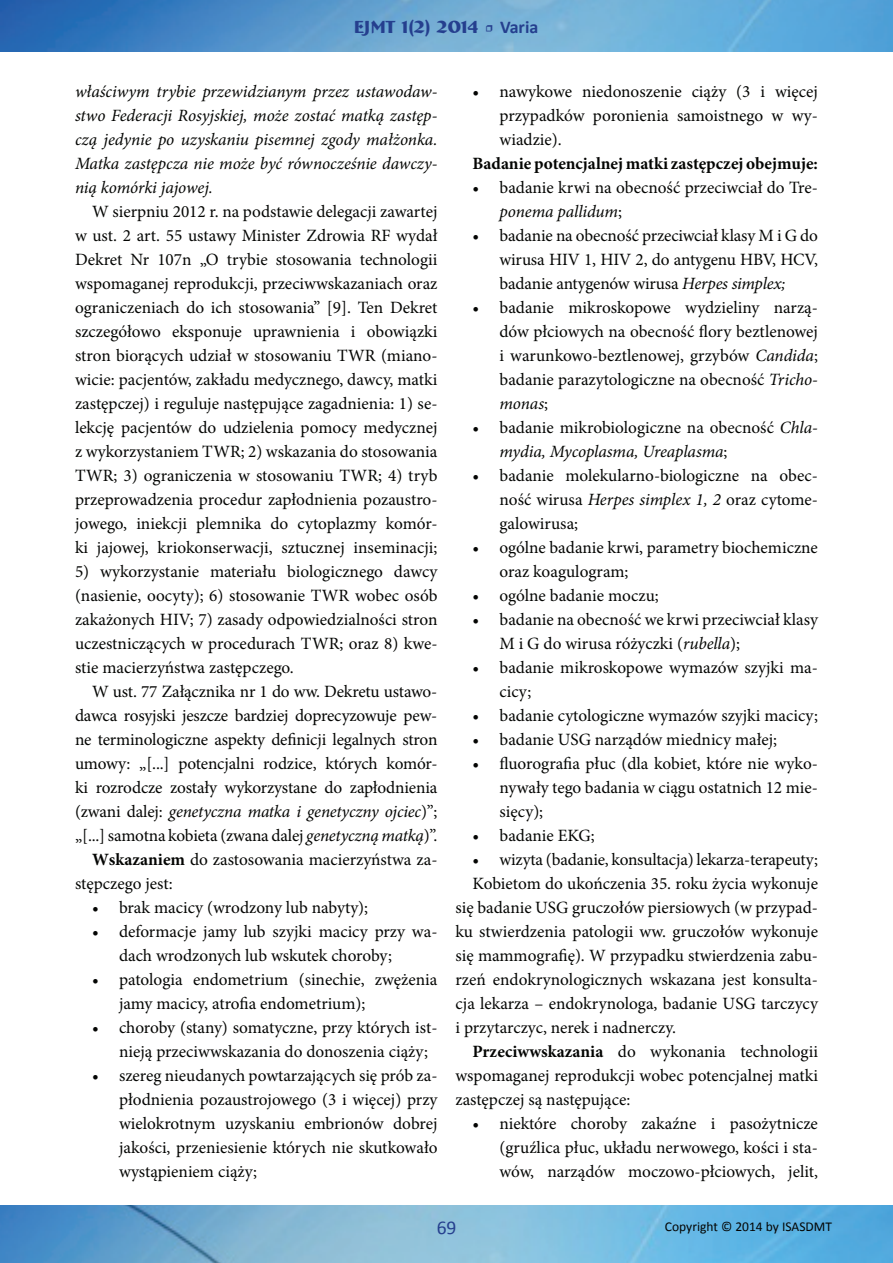
<style>
.page{position:relative;width:893px;height:1263px;background:#fff}
.page>*{position:absolute;margin:0;border:0;box-sizing:border-box;transform-origin:0 0}
.t1{font:19.5px "Calibri";color:#253f8e}
.t2{font:700 18px "Bremen BT";color:#253f8e}
.t3{font:17.25px/24px "Minion Pro";color:#040503;text-align:justify}
.t4{font:italic 17.25px/24px "Minion Pro";letter-spacing:-.01em;color:#040503;text-align:justify}
.t5{font:700 17.25px "Minion Pro";color:#040503}
.t6{font:13.5px "Calibri";color:#040503}
.s1{font-family:"Minion Pro";font-weight:400}
.s2{font-family:"Calibri"}
.s3{font-style:normal}
.s4{font-style:italic}
.s5{font-weight:700}
</style>
<div class="page">
<img style="left:0;top:0;width:893px;height:52px">
<img style="left:0;top:1205px;width:893px;height:58px">
<p class="t2" style="left:354px;top:16px;width:186px">EJMT 1(2) 2014 <span class="s1">•</span> <span class="s2">Varia</span></p>
<p class="t4" style="left:75px;top:79px;width:364px">właściwym trybie przewidzianym przez ustawodaw&shy;stwo Federacji Rosyjskiej, może zostać matką zastęp&shy;czą jedynie po uzyskaniu pisemnej zgody małżonka.<br>Matka zastępcza nie może być równocześnie dawczy&shy;nią komórki jajowej.</p>
<p class="t3" style="left:75px;top:200px;width:364px;text-indent:17px">W sierpniu 2012 r. na podstawie delegacji zawartej w ust. 2 art. 55 ustawy Minister Zdrowia RF wydał Dekret Nr 107n „O trybie stosowania technologii wspomaganej reprodukcji, przeciwwskazaniach oraz ograniczeniach do ich stosowania” [9]. Ten Dekret szczegółowo eksponuje uprawnienia i obowiązki stron biorących udział w stosowaniu TWR (miano&shy;wicie: pacjentów, zakładu medycznego, dawcy, matki zastępczej) i reguluje następujące zagadnienia: 1) se&shy;lekcję pacjentów do udzielenia pomocy medycznej z wykorzystaniem TWR; 2) wskazania do stosowania TWR; 3) ograniczenia w stosowaniu TWR; 4) tryb przeprowadzenia procedur zapłodnienia pozaustro&shy;jowego, iniekcji plemnika do cytoplazmy komór&shy;ki jajowej, kriokonserwacji, sztucznej inseminacji;</p>
<p class="t3" style="left:75px;top:559px;width:364px">5) wykorzystanie materiału biologicznego dawcy (nasienie, oocyty); 6) stosowanie TWR wobec osób zakażonych HIV; 7) zasady odpowiedzialności stron uczestniczących w procedurach TWR; oraz 8) kwe&shy;stie macierzyństwa zastępczego.</p>
<p class="t3" style="left:92px;top:679px;width:347px">W ust. 77 Załącznika nr 1 do ww. Dekretu ustawo-</p>
<p class="t3" style="left:75px;top:703px;width:364px">dawca rosyjski jeszcze bardziej doprecyzowuje pew-</p>
<p class="t3" style="left:75px;top:727px;width:364px">ne terminologiczne aspekty definicji legalnych stron</p>
<p class="t3" style="left:75px;top:751px;width:364px">umowy: „[...] potencjalni rodzice, których komór-</p>
<p class="t3" style="left:75px;top:775px;width:364px">ki rozrodcze zostały wykorzystane do zapłodnienia</p>
<p class="t4" style="left:75px;top:799px;width:364px"><span class="s3">(zwani dalej:</span> genetyczna matka i genetyczny ojciec<span class="s3">)”;</span></p>
<p class="t3" style="left:75px;top:823px;width:364px">„[...] samotna kobieta (zwana dalej <span class="s4">genetyczną matką</span>)”.</p>
<p class="t3" style="left:92px;top:847px;width:347px"><span class="s5">Wskazaniem</span> do zastosowania macierzyństwa za-</p>
<p class="t3" style="left:75px;top:871px;width:99px">stępczego jest:</p>
<p class="t3" style="left:92px;top:895px;width:278px">• brak macicy (wrodzony lub nabyty);</p>
<p class="t3" style="left:119px;top:919px;width:320px;text-indent:-27px">• deformacje jamy lub szyjki macicy przy wa&shy;dach wrodzonych lub wskutek choroby;</p>
<p class="t3" style="left:119px;top:967px;width:320px;text-indent:-27px">• patologia endometrium (sinechie, zwężenia jamy macicy, atrofia endometrium);</p>
<p class="t3" style="left:119px;top:1015px;width:320px;text-indent:-27px">• choroby (stany) somatyczne, przy których ist&shy;nieją przeciwwskazania do donoszenia ciąży;</p>
<p class="t3" style="left:119px;top:1063px;width:320px;text-indent:-27px">• szereg nieudanych powtarzających się prób za&shy;płodnienia pozaustrojowego (3 i więcej) przy wielokrotnym uzyskaniu embrionów dobrej jakości, przeniesienie których nie skutkowało wystąpieniem ciąży;</p>
<p class="t3" style="left:499px;top:79px;width:320px;text-indent:-27px">• nawykowe niedonoszenie ciąży (3 i więcej przypadków poronienia samoistnego w wy&shy;wiadzie).</p>
<p class="t5" style="left:472px;top:151px;width:347px">Badanie potencjalnej matki zastępczej obejmuje:</p>
<p class="t3" style="left:499px;top:175px;width:320px;text-indent:-27px">• badanie krwi na obecność przeciwciał do Tre&shy;<span class="s4">ponema pallidum</span>;</p>
<p class="t3" style="left:499px;top:223px;width:320px;text-indent:-27px">• badanie na obecność przeciwciał klasy M i G do wirusa HIV 1, HIV 2, do antygenu HBV, HCV, badanie antygenów wirusa <span class="s4">Herpes simplex;</span></p>
<p class="t3" style="left:499px;top:295px;width:320px;text-indent:-27px">• badanie mikroskopowe wydzieliny narzą&shy;dów płciowych na obecność flory beztlenowej i warunkowo-beztlenowej, grzybów <span class="s4">Candida</span>; badanie parazytologiczne na obecność <span class="s4">Tricho&shy;monas</span>;</p>
<p class="t3" style="left:499px;top:415px;width:320px;text-indent:-27px">• badanie mikrobiologiczne na obecność <span class="s4">Chla&shy;mydia, Mycoplasma, Ureaplasma</span>;</p>
<p class="t3" style="left:499px;top:463px;width:320px;text-indent:-27px">• badanie molekularno-biologiczne na obec&shy;ność wirusa <span class="s4">Herpes simplex 1, 2</span> oraz cytome&shy;galowirusa;</p>
<p class="t3" style="left:499px;top:535px;width:320px;text-indent:-27px">• ogólne badanie krwi, parametry biochemiczne oraz koagulogram;</p>
<p class="t3" style="left:472px;top:583px;width:188px">• ogólne badanie moczu;</p>
<p class="t3" style="left:499px;top:607px;width:320px;text-indent:-27px">• badanie na obecność we krwi przeciwciał klasy<br>M i G do wirusa różyczki (<span class="s4">rubella</span>);</p>
<p class="t3" style="left:499px;top:655px;width:320px;text-indent:-27px">• badanie mikroskopowe wymazów szyjki ma&shy;cicy;</p>
<p class="t3" style="left:472px;top:703px;width:347px">• badanie cytologiczne wymazów szyjki macicy;</p>
<p class="t3" style="left:472px;top:727px;width:306px">• badanie USG narządów miednicy małej;</p>
<p class="t3" style="left:499px;top:751px;width:320px;text-indent:-27px">• fluorografia płuc (dla kobiet, które nie wyko&shy;nywały tego badania w ciągu ostatnich 12 mie&shy;sięcy);</p>
<p class="t3" style="left:472px;top:823px;width:124px">• badanie EKG;</p>
<p class="t3" style="left:472px;top:847px;width:347px">• wizyta (badanie, konsultacja) lekarza-terapeuty;</p>
<p class="t3" style="left:472px;top:871px;width:347px">Kobietom do ukończenia 35. roku życia wykonuje</p>
<p class="t3" style="left:455px;top:895px;width:364px">się badanie USG gruczołów piersiowych (w przypad-</p>
<p class="t3" style="left:455px;top:919px;width:364px">ku stwierdzenia patologii ww. gruczołów wykonuje</p>
<p class="t3" style="left:455px;top:943px;width:364px">się mammografię). W przypadku stwierdzenia zabu-</p>
<p class="t3" style="left:455px;top:967px;width:364px">rzeń endokrynologicznych wskazana jest konsulta-</p>
<p class="t3" style="left:455px;top:991px;width:364px">cja lekarza – endokrynologa, badanie USG tarczycy</p>
<p class="t3" style="left:455px;top:1015px;width:222px">i przytarczyc, nerek i nadnerczy.</p>
<p class="t3" style="left:472px;top:1039px;width:347px"><span class="s5">Przeciwwskazania</span> do wykonania technologii</p>
<p class="t3" style="left:455px;top:1063px;width:364px">wspomaganej reprodukcji wobec potencjalnej matki</p>
<p class="t3" style="left:455px;top:1087px;width:176px">zastępczej są następujące:</p>
<p class="t3" style="left:499px;top:1111px;width:320px;text-indent:-27px">• niektóre choroby zakaźne i pasożytnicze (gruźlica płuc, układu nerwowego, kości i sta&shy;wów, narządów moczowo-płciowych, jelit,</p>
<p class="t1" style="left:437px;top:1215px;width:21px">69</p>
<p class="t6" style="left:665px;top:1218px;width:169px">Copyright © 2014 by ISASDMT</p>
</div>
